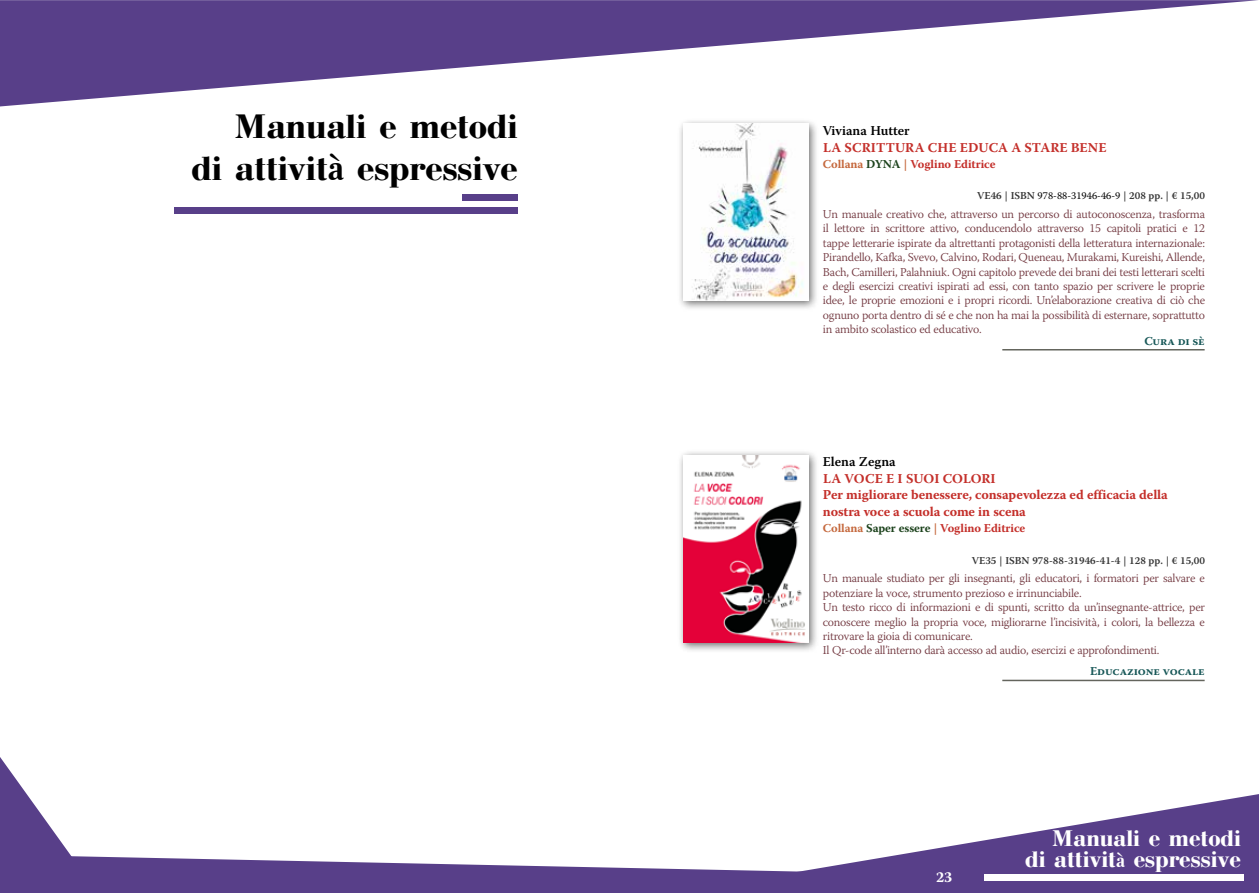
<style>
.page{position:relative;width:1259px;height:893px;background:#fff}
.page>*{position:absolute;margin:0;border:0;box-sizing:border-box;transform-origin:0 0}
.t1{font:700 36px/42px "Bodoni";color:#000;text-align:right}
.t2{font:700 24px/21px "Bodoni";color:#fff;text-align:right}
.t3{font:700 15px "Warnock Pro";color:#fff}
.t4{font:700 13.5px/16.5px "Warnock Pro";letter-spacing:.005em;color:#c42f2a}
.t5{font:600 13.5px "Warnock Pro";color:#000}
.t6{font:300 12px/14.4px "Warnock Pro";letter-spacing:-.02em;color:#71363e;text-align:justify}
.t7{font:700 12px "Warnock Pro";letter-spacing:-.01em;color:#c42f2a}
.t8{font:700 12px "Warnock Pro";letter-spacing:-.01em;color:#175757}
.t9{font:600 10.5px "Warnock Pro";color:#343434}
.s1{font-family:"Bodoni BT";font-stretch:condensed;font-size:43.5px}
.s2{color:#c5693e}
.s3{color:#1c421c}
.s4{font-weight:400;font-size:10.35px;color:#000}
.s5{font-family:"Bodoni BT";font-stretch:condensed}
</style>
<div class="page">
<svg style="left:0;top:757px;width:71px;height:98px"></svg>
<svg style="left:0;top:855px;width:672px;height:38px;fill:#583f89"></svg>
<svg style="left:0;top:0;width:1258px;height:106px"></svg>
<div style="left:462px;top:194px;width:56px;height:7px;background:#583f89"></div>
<div style="left:174px;top:207px;width:344px;height:7px;background:#583f89"></div>
<svg style="left:672px;top:794px;width:587px;height:99px;fill:#583f89"></svg>
<div style="left:984px;top:874px;width:260px;height:6px;background:#fff"></div>
<div style="left:677px;top:118px;width:142px;height:194px;background:#000;opacity:.57"></div>
<img style="left:683px;top:124px;width:125px;height:177px">
<div style="left:677px;top:449px;width:142px;height:204px;background:#000;opacity:.57"></div>
<img style="left:683px;top:455px;width:125px;height:187px">
<hr style="left:1002px;top:349px;width:202px;height:1px;background:#64655d">
<hr style="left:1002px;top:680px;width:202px;height:1px;background:#64655d">
<h1 class="t1" style="left:192px;top:106px;width:328px">Manuali e metodi<br>di attivit<span class="s1">à</span> espressive</h1>
<p class="t5" style="left:823px;top:122px;width:88px">Viviana Hutter</p>
<p class="t4" style="left:823px;top:139px;width:285px">LA SCRITTURA CHE EDUCA A STARE BENE</p>
<p class="t7" style="left:823px;top:157px;width:174px"><span class="s2">Collana</span> <span class="s3">DYNA</span> <span class="s2">|</span> Voglino Editrice</p>
<p class="t9" style="left:977px;top:189px;width:229px">VE46 | ISBN <span class="s4">978-88-31946-46-9</span> | 208 pp. | € 15,00</p>
<p class="t6" style="left:823px;top:207px;width:383px">Un manuale creativo che, attraverso un percorso di autoconoscenza, trasforma il lettore in scrittore attivo, conducendolo attraverso 15 capitoli pratici e 12 tappe letterarie ispirate da altrettanti protagonisti della letteratura internazionale:<br>Pirandello, Kafka, Svevo, Calvino, Rodari, Queneau, Murakami, Kureishi, Allende, Bach, Camilleri, Palahniuk. Ogni capitolo prevede dei brani dei testi letterari scelti e degli esercizi creativi ispirati ad essi, con tanto spazio per scrivere le proprie idee, le proprie emozioni e i propri ricordi. Un’elaborazione creativa di ciò che ognuno porta dentro di sé e che non ha mai la possibilità di esternare, soprattutto in ambito scolastico ed educativo.</p>
<p class="t8" style="left:1144px;top:334px;width:62px">Cura di sè</p>
<p class="t5" style="left:823px;top:454px;width:74px">Elena Zegna</p>
<p class="t4" style="left:823px;top:470px;width:346px">LA VOCE E I SUOI COLORI<br>Per migliorare benessere, consapevolezza ed efficacia della nostra voce a scuola come in scena</p>
<p class="t7" style="left:823px;top:521px;width:204px"><span class="s2">Collana</span> <span class="s3">Saper essere</span> <span class="s2">|</span> Voglino Editrice</p>
<p class="t9" style="left:971px;top:554px;width:235px">VE35 | ISBN 978-88-31946-41-4 | 128 pp. | € 15,00</p>
<p class="t6" style="left:823px;top:571px;width:383px;text-align:left">Un manuale studiato per gli insegnanti, gli educatori, i formatori per salvare e potenziare la voce, strumento prezioso e irrinunciabile.<br>Un testo ricco di informazioni e di spunti, scritto da un’insegnante-attrice, per conoscere meglio la propria voce, migliorarne l’incisività, i colori, la bellezza e ritrovare la gioia di comunicare.<br>Il Qr-code all’interno darà accesso ad audio, esercizi e approfondimenti.</p>
<p class="t3" style="left:936px;top:868px;width:18px">23</p>
<p class="t8" style="left:1090px;top:664px;width:116px">Educazione vocale</p>
<h2 class="t2" style="left:1025px;top:828px;width:217px">Manuali e metodi<br>di attivit<span class="s5">à</span> espressive</h2>
</div>
